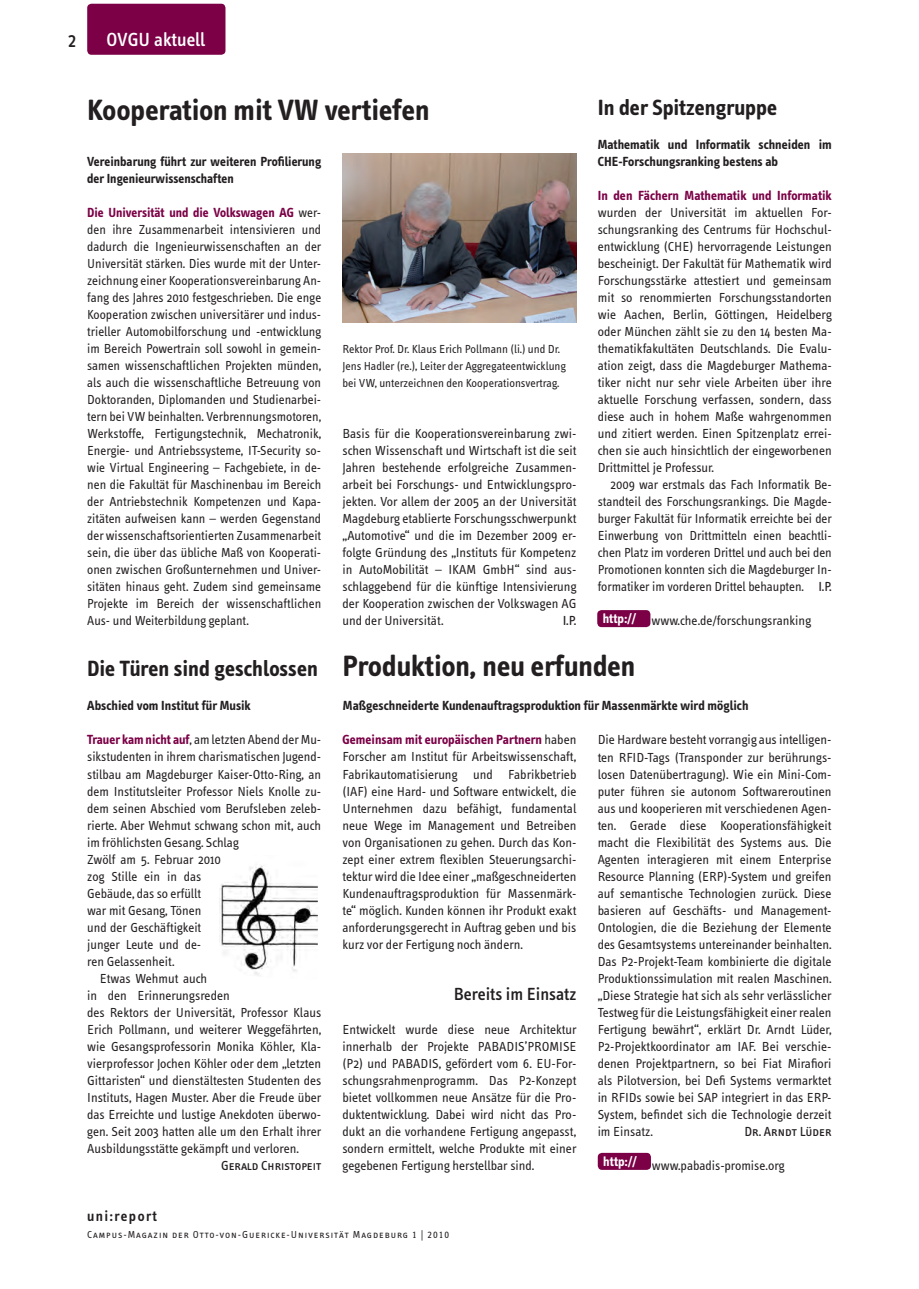
<style>
.page{position:relative;width:919px;height:1289px;background:#fff}
.page>*{position:absolute;margin:0;border:0;box-sizing:border-box;transform-origin:0 0}
.t1{font:700 30px "Info Text";color:#231f20}
.t2{font:700 22.5px "Info Text";color:#231f20}
.t3{font:500 19.5px "Info Text";color:#fff}
.t4{font:19.5px "Info Text Medium Caps";color:#231f20}
.t5{font:500 18px "Info Text";color:#231f20}
.t6{font:600 15px "Info Text";letter-spacing:.09em;color:#231f20}
.t7{font:13.5px/17px "Info Text";color:#231f20;text-align:justify}
.t8{font:700 13.5px/17px "Info Text";color:#231f20}
.t9{font:700 13.5px "Info Text";color:#7b0046}
.t10{font:13.5px "Info Text Book Caps";color:#231f20}
.t11{font:12px/17px "Info Text";color:#231f20}
.t12{font:10.5px "Info Text Normal Caps";letter-spacing:.09em;color:#231f20}
.s1{font-weight:700;color:#7b0046}
.s2{font-family:"Info Text Book Caps"}
</style>
<div class="page">
<div style="left:87px;top:4px;width:138px;height:51px;background:#7b0046;border-radius:4px"></div>
<div style="left:597px;top:610px;width:53px;height:17px;background:#7b0046;border-radius:4px"></div>
<div style="left:597px;top:1152px;width:54px;height:17px;background:#7b0046;border-radius:4px"></div>
<img style="left:342px;top:153px;width:234px;height:170px">
<img style="left:219px;top:866px;width:99px;height:110px">
<h3 class="t4" style="left:68px;top:29px;width:10px">2</h3>
<h3 class="t3" style="left:106px;top:29px;width:100px">OVGU aktuell</h3>
<h1 class="t1" style="left:87px;top:93px;width:344px">Kooperation mit VW vertiefen</h1>
<p class="t8" style="left:87px;top:153px;width:235px">Vereinbarung führt zur weiteren Profilierung der Ingenieurwissenschaften</p>
<p class="t7" style="left:87px;top:204px;width:235px"><span class="s1">Die Universität und die Volkswagen AG</span> wer&shy;den ihre Zusammenarbeit intensivieren und dadurch die Ingenieurwissenschaften an der Universität stärken. Dies wurde mit der Unter&shy;zeichnung einer Kooperationsvereinbarung An&shy;fang des Jahres 2010 festgeschrieben. Die enge Kooperation zwischen universitärer und indus&shy;trieller Automobilforschung und -entwicklung im Bereich Powertrain soll sowohl in gemein&shy;samen wissenschaftlichen Projekten münden, als auch die wissenschaftliche Betreuung von Doktoranden, Diplomanden und Studienarbei&shy;tern bei VW beinhalten. Verbrennungsmotoren, Werkstoffe, Fertigungstechnik, Mechatronik, Energie- und Antriebssysteme, IT-Security so&shy;wie Virtual Engineering – Fachgebiete, in de&shy;nen die Fakultät für Maschinenbau im Bereich der Antriebstechnik Kompetenzen und Kapa&shy;zitäten aufweisen kann – werden Gegenstand der wissenschaftsorientierten Zusammenarbeit sein, die über das übliche Maß von Kooperati&shy;onen zwischen Großunternehmen und Univer&shy;sitäten hinaus geht. Zudem sind gemeinsame Projekte im Bereich der wissenschaftlichen Aus- und Weiterbildung geplant.</p>
<p class="t11" style="left:342px;top:341px;width:225px">Rektor Prof. Dr. Klaus Erich Pollmann (li.) und Dr.<br>Jens Hadler (re.), Leiter der Aggregateentwicklung bei VW, unterzeichnen den Kooperationsvertrag.</p>
<p class="t7" style="left:342px;top:425px;width:235px">Basis für die Kooperationsvereinbarung zwi&shy;schen Wissenschaft und Wirtschaft ist die seit Jahren bestehende erfolgreiche Zusammen&shy;arbeit bei Forschungs- und Entwicklungspro&shy;jekten. Vor allem der 2005 an der Universität Magdeburg etablierte Forschungsschwerpunkt „Automotive“ und die im Dezember 2009 er&shy;folgte Gründung des „Instituts für Kompetenz in AutoMobilität – IKAM GmbH“ sind aus&shy;schlaggebend für die künftige Intensivierung der Kooperation zwischen der Volkswagen AG und der Universität.</p>
<p class="t10" style="left:563px;top:613px;width:15px">I.P.</p>
<h2 class="t2" style="left:597px;top:95px;width:181px">In der Spitzengruppe</h2>
<p class="t8" style="left:597px;top:136px;width:235px">Mathematik und Informatik schneiden im<br>CHE-Forschungsranking bestens ab</p>
<p class="t9" style="left:597px;top:188px;width:235px">In den Fächern Mathematik und Informatik</p>
<p class="t7" style="left:597px;top:204px;width:235px">wurden der Universität im aktuellen For&shy;schungsranking des Centrums für Hochschul&shy;entwicklung (CHE) hervorragende Leistungen bescheinigt. Der Fakultät für Mathematik wird Forschungsstärke attestiert und gemeinsam mit so renommierten Forschungsstandorten wie Aachen, Berlin, Göttingen, Heidelberg oder München zählt sie zu den 14 besten Ma&shy;thematikfakultäten Deutschlands. Die Evalu&shy;ation zeigt, dass die Magdeburger Mathema&shy;tiker nicht nur sehr viele Arbeiten über ihre aktuelle Forschung verfassen, sondern, dass diese auch in hohem Maße wahrgenommen und zitiert werden. Einen Spitzenplatz errei&shy;chen sie auch hinsichtlich der eingeworbenen Drittmittel je Professur.</p>
<p class="t7" style="left:597px;top:476px;width:235px;text-indent:13px">2009 war erstmals das Fach Informatik Be&shy;standteil des Forschungsrankings. Die Magde&shy;burger Fakultät für Informatik erreichte bei der Einwerbung von Drittmitteln einen beachtli&shy;chen Platz im vorderen Drittel und auch bei den Promotionen konnten sich die Magdeburger In&shy;formatiker im vorderen Drittel behaupten. <span class="s2">I.P.</span></p>
<p class="t7" style="left:602px;top:612px;width:210px"><sup>http://</sup> www.che.de/forschungsranking</p>
<h2 class="t2" style="left:87px;top:656px;width:232px">Die Türen sind geschlossen</h2>
<p class="t8" style="left:87px;top:697px;width:165px">Abschied vom Institut für Musik</p>
<p class="t7" style="left:87px;top:731px;width:235px"><span class="s1">Trauer kam nicht auf</span>, am letzten Abend der Mu-</p>
<p class="t7" style="left:87px;top:748px;width:235px">sikstudenten in ihrem charismatischen Jugend-</p>
<p class="t7" style="left:87px;top:765px;width:235px">stilbau am Magdeburger Kaiser-Otto-Ring, an</p>
<p class="t7" style="left:87px;top:782px;width:235px">dem Institutsleiter Professor Niels Knolle zu-</p>
<p class="t7" style="left:87px;top:799px;width:235px">dem seinen Abschied vom Berufsleben zeleb-</p>
<p class="t7" style="left:87px;top:816px;width:235px">rierte. Aber Wehmut schwang schon mit, auch</p>
<p class="t7" style="left:87px;top:833px;width:153px">im fröhlichsten Gesang. Schlag</p>
<p class="t7" style="left:87px;top:850px;width:135px">Zwölf am 5. Februar 2010</p>
<p class="t7" style="left:87px;top:867px;width:115px">zog Stille ein in das</p>
<p class="t7" style="left:87px;top:884px;width:116px">Gebäude, das so erfüllt</p>
<p class="t7" style="left:87px;top:901px;width:116px">war mit Gesang, Tönen</p>
<p class="t7" style="left:87px;top:918px;width:116px">und der Geschäftigkeit</p>
<p class="t7" style="left:87px;top:935px;width:116px">junger Leute und de-</p>
<p class="t7" style="left:87px;top:952px;width:89px">ren Gelassenheit.</p>
<p class="t7" style="left:100px;top:969px;width:109px">Etwas Wehmut auch</p>
<p class="t7" style="left:87px;top:986px;width:144px">in den Erinnerungsreden</p>
<p class="t7" style="left:87px;top:1003px;width:235px">des Rektors der Universität, Professor Klaus</p>
<p class="t7" style="left:87px;top:1020px;width:235px">Erich Pollmann, und weiterer Weggefährten,</p>
<p class="t7" style="left:87px;top:1037px;width:235px">wie Gesangsprofessorin Monika Köhler, Kla-</p>
<p class="t7" style="left:87px;top:1054px;width:235px">vierprofessor Jochen Köhler oder dem „letzten</p>
<p class="t7" style="left:87px;top:1072px;width:235px">Gittaristen“ und dienstältesten Studenten des</p>
<p class="t7" style="left:87px;top:1089px;width:235px">Instituts, Hagen Muster. Aber die Freude über</p>
<p class="t7" style="left:87px;top:1106px;width:235px">das Erreichte und lustige Anekdoten überwo-</p>
<p class="t7" style="left:87px;top:1123px;width:235px">gen. Seit 2003 hatten alle um den Erhalt ihrer</p>
<p class="t7" style="left:87px;top:1140px;width:213px">Ausbildungsstätte gekämpft und verloren.</p>
<p class="t10" style="left:221px;top:1157px;width:102px">Gerald Christopeit</p>
<h1 class="t1" style="left:342px;top:649px;width:294px">Produktion, neu erfunden</h1>
<p class="t8" style="left:343px;top:697px;width:407px">Maßgeschneiderte Kundenauftragsproduktion für Massenmärkte wird möglich</p>
<p class="t7" style="left:342px;top:731px;width:235px"><span class="s1">Gemeinsam mit europäischen Partnern</span> haben Forscher am Institut für Arbeitswissenschaft, Fabrikautomatisierung und Fabrikbetrieb (IAF) eine Hard- und Software entwickelt, die Unternehmen dazu befähigt, fundamental neue Wege im Management und Betreiben von Organisationen zu gehen. Durch das Kon&shy;zept einer extrem flexiblen Steuerungsarchi&shy;tektur wird die Idee einer „maßgeschneiderten Kundenauftragsproduktion für Massenmärk&shy;te“ möglich. Kunden können ihr Produkt exakt anforderungsgerecht in Auftrag geben und bis kurz vor der Fertigung noch ändern.</p>
<h3 class="t5" style="left:453px;top:983px;width:124px">Bereits im Einsatz</h3>
<p class="t7" style="left:342px;top:1020px;width:235px">Entwickelt wurde diese neue Architektur innerhalb der Projekte PABADIS’PROMISE (P2) und PABADIS, gefördert vom 6. EU-For&shy;schungsrahmenprogramm. Das P2-Konzept bietet vollkommen neue Ansätze für die Pro&shy;duktentwicklung. Dabei wird nicht das Pro&shy;dukt an die vorhandene Fertigung angepasst, sondern ermittelt, welche Produkte mit einer gegebenen Fertigung herstellbar sind.</p>
<p class="t7" style="left:597px;top:731px;width:235px">Die Hardware besteht vorrangig aus intelligen&shy;ten RFID-Tags (Transponder zur berührungs&shy;losen Datenübertragung). Wie ein Mini-Com&shy;puter führen sie autonom Softwareroutinen aus und kooperieren mit verschiedenen Agen&shy;ten. Gerade diese Kooperationsfähigkeit macht die Flexibilität des Systems aus. Die Agenten interagieren mit einem Enterprise Resource Planning (ERP)-System und greifen auf semantische Technologien zurück. Diese basieren auf Geschäfts- und Management-Ontologien, die die Beziehung der Elemente des Gesamtsystems untereinander beinhalten.<br>Das P2-Projekt-Team kombinierte die digitale Produktionssimulation mit realen Maschinen. „Diese Strategie hat sich als sehr verlässlicher Testweg für die Leistungsfähigkeit einer realen Fertigung bewährt“, erklärt Dr. Arndt Lüder, P2-Projektkoordinator am IAF. Bei verschie&shy;denen Projektpartnern, so bei Fiat Mirafiori als Pilotversion, bei Defi Systems vermarktet in RFIDs sowie bei SAP integriert in das ERP-System, befindet sich die Technologie derzeit im Einsatz.</p>
<p class="t10" style="left:744px;top:1123px;width:89px">Dr. Arndt Lüder</p>
<p class="t7" style="left:603px;top:1157px;width:183px"><sup>http://</sup> www.pabadis-promise.org</p>
<p class="t6" style="left:87px;top:1207px;width:71px">uni:report</p>
<p class="t12" style="left:87px;top:1228px;width:363px">Campus-Magazin der Otto-von-Guericke-Universität Magdeburg 1 | 2010</p>
</div>
